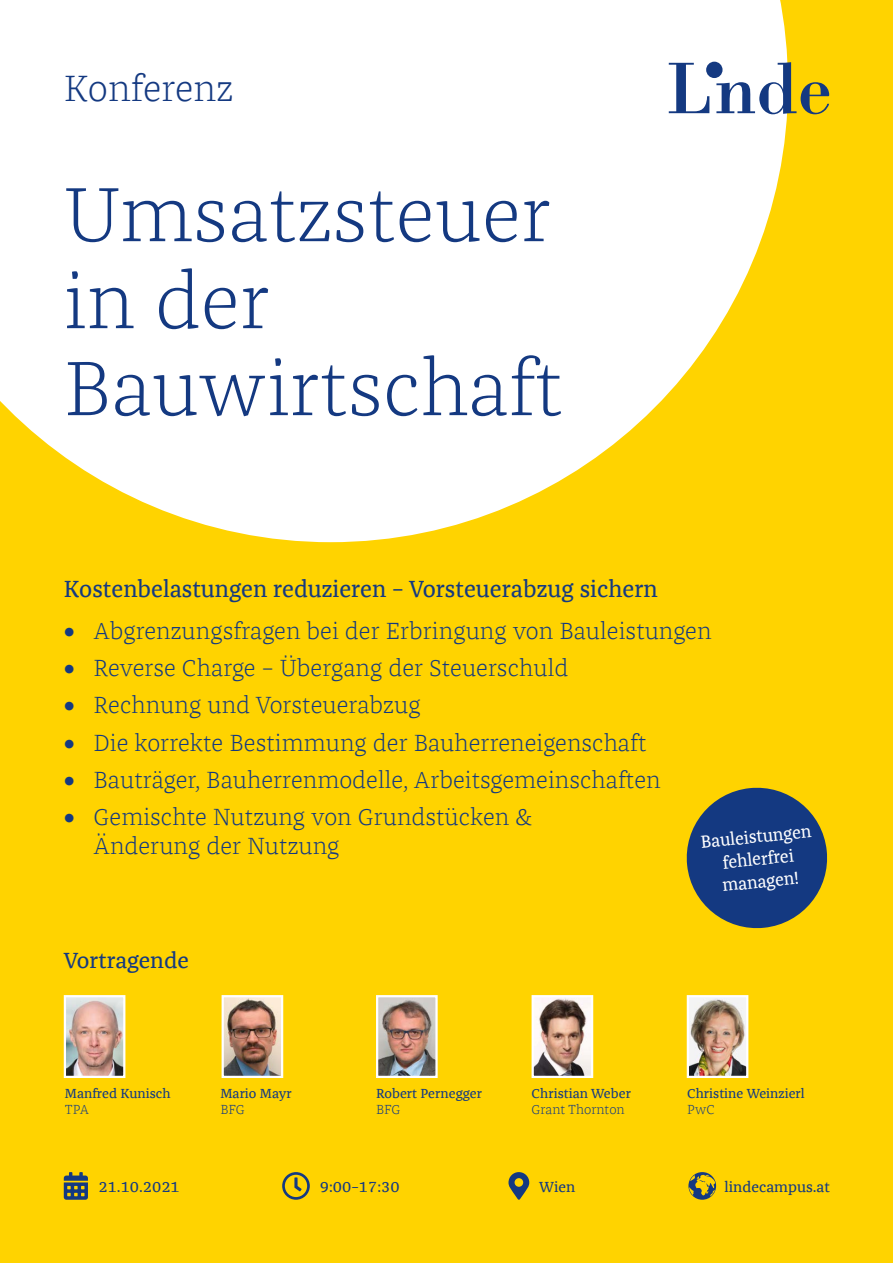
<style>
.page{position:relative;width:893px;height:1263px;background:#ffd300}
.page>*{position:absolute;margin:0;border:0;box-sizing:border-box;transform-origin:0 0}
.t1{font:300 79.5px/87px "Franziska Offc Pro";color:#143981}
.t2{font:300 37.5px "Franziska Offc Pro";color:#143981}
.t3{font:300 24px/28.8px "Franziska Offc Pro";color:#143981}
.t4{font:24px "Franziska Offc Pro";color:#143981}
.t5{font:22.5px "Franziska Offc Pro";color:#143981}
.t6{font:18px/22.5px "Franziska Offc Pro";color:#fff;text-align:center;scale:.95 1}
.t7{font:15px "Franziska Offc Pro";color:#143981}
.t8{font:13.5px "Franziska Offc Pro";color:#143981}
.t9{font:300 13.5px "Franziska Offc Pro";color:#143981}
</style>
<div class="page">
<svg style="left:0;top:0;width:788px;height:542px;background:#fff8db"></svg>
<svg style="left:686px;top:787px;width:141px;height:142px"></svg>
<svg style="left:669px;top:63px;width:40px;height:50px;background:#b4c0d7"></svg>
<svg style="left:716px;top:62px;width:113px;height:52px"></svg>
<div style="left:706px;top:62px;width:16px;height:16px;background:#143981;border-radius:50%"></div>
<img style="left:67px;top:998px;width:55px;height:77px">
<div style="left:64px;top:995px;width:61px;height:83px;border:2px solid #fff"></div>
<img style="left:225px;top:998px;width:55px;height:77px">
<div style="left:222px;top:995px;width:61px;height:83px;border:2px solid #fff"></div>
<img style="left:379px;top:998px;width:56px;height:77px">
<div style="left:376px;top:995px;width:62px;height:83px;border:2px solid #fff"></div>
<img style="left:535px;top:998px;width:55px;height:77px">
<div style="left:532px;top:995px;width:61px;height:83px;border:2px solid #fff"></div>
<img style="left:690px;top:998px;width:55px;height:77px">
<div style="left:687px;top:995px;width:61px;height:83px;border:2px solid #fff"></div>
<svg style="left:688px;top:1172px;width:28px;height:28px"></svg>
<svg style="left:282px;top:1172px;width:28px;height:28px"></svg>
<svg style="left:64px;top:1172px;width:24px;height:28px"></svg>
<svg style="left:508px;top:1172px;width:21px;height:28px"></svg>
<h2 class="t2" style="left:64px;top:65px;width:171px">Konferenz</h2>
<h1 class="t1" style="left:64px;top:170px;width:500px">Umsatzsteuer in der<br>Bauwirtschaft</h1>
<p class="t4" style="left:64px;top:574px;width:595px">Kostenbelastungen reduzieren – Vorsteuerabzug sichern</p>
<p class="t3" style="left:64px;top:616px;width:649px">• Abgrenzungsfragen bei der Erbringung von Bauleistungen</p>
<p class="t3" style="left:64px;top:653px;width:506px">• Reverse Charge – Übergang der Steuerschuld</p>
<p class="t3" style="left:64px;top:690px;width:358px">• Rechnung und Vorsteuerabzug</p>
<p class="t3" style="left:64px;top:728px;width:584px">• Die korrekte Bestimmung der Bauherreneigenschaft</p>
<p class="t3" style="left:64px;top:765px;width:598px">• Bauträger, Bauherrenmodelle, Arbeitsgemeinschaften</p>
<p class="t3" style="left:94px;top:802px;width:440px;text-indent:-30px">• Gemischte Nutzung von Grundstücken &amp;<br>Änderung der Nutzung</p>
<p class="t6" style="left:699px;top:831px;width:118px;rotate:-6deg">Bauleistungen fehlerfrei managen!</p>
<p class="t5" style="left:64px;top:946px;width:127px">Vortragende</p>
<p class="t8" style="left:65px;top:1085px;width:107px">Manfred Kunisch</p>
<p class="t9" style="left:65px;top:1101px;width:26px">TPA</p>
<p class="t8" style="left:220px;top:1085px;width:73px">Mario Mayr</p>
<p class="t9" style="left:220px;top:1101px;width:26px">BFG</p>
<p class="t8" style="left:376px;top:1085px;width:108px">Robert Pernegger</p>
<p class="t9" style="left:376px;top:1101px;width:26px">BFG</p>
<p class="t8" style="left:532px;top:1085px;width:101px">Christian Weber</p>
<p class="t9" style="left:532px;top:1101px;width:95px">Grant Thornton</p>
<p class="t8" style="left:687px;top:1085px;width:119px">Christine Weinzierl</p>
<p class="t9" style="left:687px;top:1101px;width:29px">PwC</p>
<p class="t7" style="left:98px;top:1177px;width:83px">21.10.2021</p>
<p class="t7" style="left:320px;top:1177px;width:81px">9:00–17:30</p>
<p class="t7" style="left:539px;top:1177px;width:38px">Wien</p>
<p class="t7" style="left:725px;top:1177px;width:107px">lindecampus.at</p>
</div>
